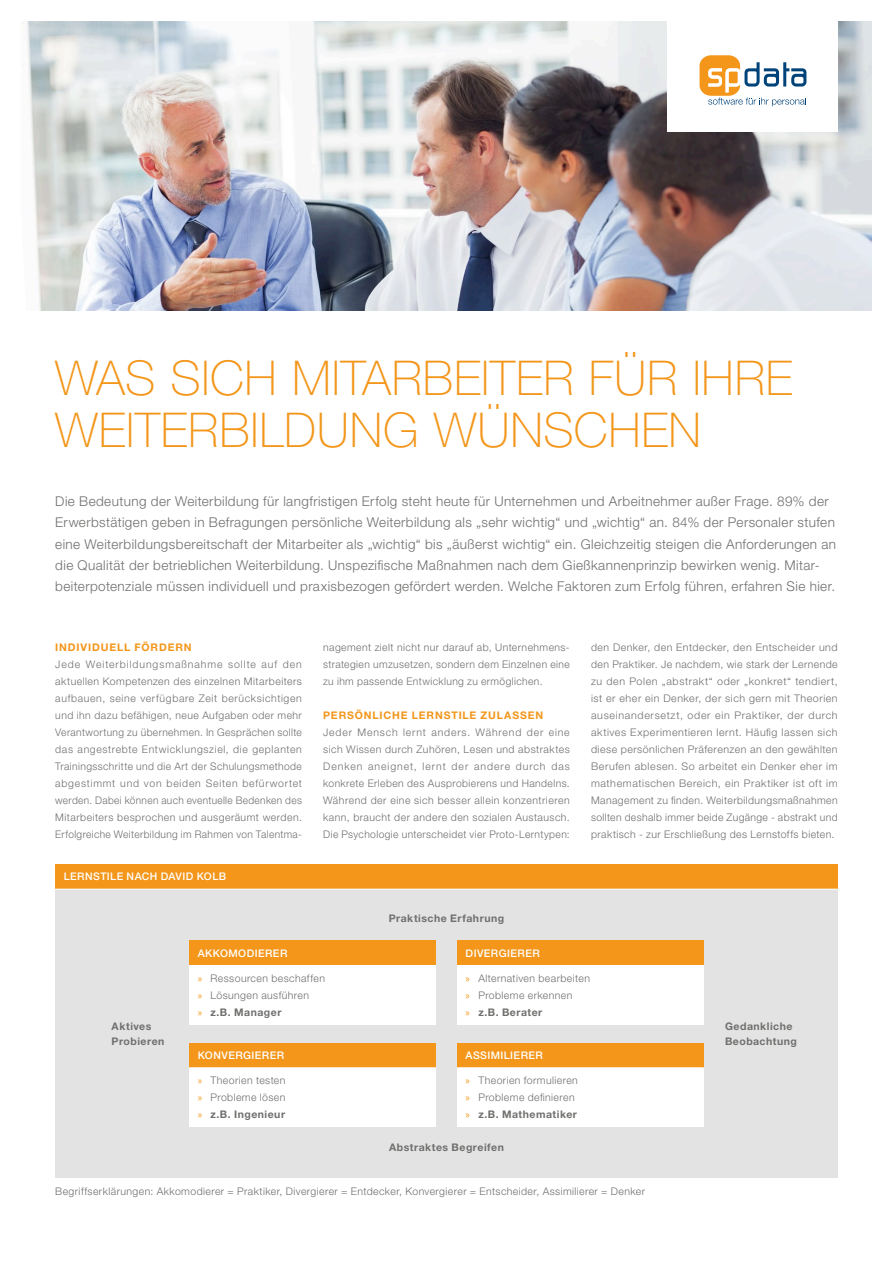
<style>
.page{position:relative;width:893px;height:1263px;background:#fff}
.page>*{position:absolute;margin:0;border:0;box-sizing:border-box;transform-origin:0 0}
.t1{font:100 48px/51px "Helvetica Neue LT Pro";letter-spacing:.015em;color:#f3961a}
.t2{font:300 13.5px/21.3px "Helvetica Neue LT Pro";letter-spacing:.03em;color:#6f6f6e}
.t3{font:300 10.5px/17px "Helvetica Neue LT Pro";letter-spacing:.04em;color:#6f6f6e;text-align:justify}
.t4{font:700 10.5px/14.9px "Helvetica Neue LT Pro";letter-spacing:.05em;color:#6f6f6e}
.t5{font:500 10.5px "Helvetica Neue LT Pro";letter-spacing:.04em;color:#fff}
.t6{font:700 10.5px "Helvetica Neue LT Pro";letter-spacing:.085em;color:#f3961a}
.s1{font-family:"Myriad Pro";font-weight:400;color:#f3961a}
.s2{font-weight:700}
</style>
<div class="page">
<img style="left:27px;top:21px;width:845px;height:289px">
<div style="left:55px;top:872px;width:783px;height:306px;background:#e3e3e3"></div>
<div style="left:189px;top:948px;width:247px;height:77px;background:#fff"></div>
<div style="left:189px;top:941px;width:247px;height:24px;background:#f3961a"></div>
<div style="left:55px;top:864px;width:783px;height:24px;background:#f3961a"></div>
<hr style="left:55px;top:889px;width:783px;height:1px;background:#fff">
<div style="left:189px;top:1050px;width:247px;height:77px;background:#fff"></div>
<div style="left:189px;top:1043px;width:247px;height:24px;background:#f3961a"></div>
<div style="left:457px;top:948px;width:247px;height:77px;background:#fff"></div>
<div style="left:457px;top:941px;width:247px;height:24px;background:#f3961a"></div>
<div style="left:457px;top:1050px;width:247px;height:77px;background:#fff"></div>
<div style="left:457px;top:1043px;width:247px;height:24px;background:#f3961a"></div>
<div style="left:668px;top:0;width:170px;height:132px;background:#fff"></div>
<svg style="left:699px;top:55px;width:107px;height:51px"></svg>
<h1 class="t1" style="left:55px;top:353px;width:739px">WAS SICH MITARBEITER FÜR IHRE<br>WEITERBILDUNG WÜNSCHEN</h1>
<p class="t2" style="left:55px;top:490px;width:782px">Die Bedeutung der Weiterbildung für langfristigen Erfolg steht heute für Unternehmen und Arbeitnehmer außer Frage. 89% der Erwerbstätigen geben in Befragungen persönliche Weiterbildung als „sehr wichtig“ und „wichtig“ an. 84% der Personaler stufen eine Weiterbildungsbereitschaft der Mitarbeiter als „wichtig“ bis „äußerst wichtig“ ein. Gleichzeitig steigen die Anforderungen an die Qualität der betrieblichen Weiterbildung. Unspezifische Maßnahmen nach dem Gießkannenprinzip bewirken wenig. Mitar&shy;beiterpotenziale müssen individuell und praxisbezogen gefördert werden. Welche Faktoren zum Erfolg führen, erfahren Sie hier.</p>
<p class="t6" style="left:55px;top:640px;width:138px">INDIVIDUELL FÖRDERN</p>
<p class="t3" style="left:55px;top:655px;width:248px">Jede Weiterbildungsmaßnahme sollte auf den aktuellen Kompetenzen des einzelnen Mitarbeiters aufbauen, seine verfügbare Zeit berücksichtigen und ihn dazu befähigen, neue Aufgaben oder mehr Verantwortung zu übernehmen. In Gesprächen sollte das angestrebte Entwicklungsziel, die geplanten Trainingsschritte und die Art der Schulungsmethode abgestimmt und von beiden Seiten befürwortet werden. Dabei können auch eventuelle Bedenken des Mitarbeiters besprochen und ausgeräumt werden.<br>Erfolgreiche Weiterbildung im Rahmen von Talentma-</p>
<p class="t5" style="left:64px;top:870px;width:164px">LERNSTILE NACH DAVID KOLB</p>
<p class="t3" style="left:323px;top:638px;width:248px">nagement zielt nicht nur darauf ab, Unternehmens&shy;strategien umzusetzen, sondern dem Einzelnen eine zu ihm passende Entwicklung zu ermöglichen.</p>
<p class="t6" style="left:323px;top:708px;width:222px">PERSÖNLICHE LERNSTILE ZULASSEN</p>
<p class="t3" style="left:323px;top:723px;width:248px">Jeder Mensch lernt anders. Während der eine sich Wissen durch Zuhören, Lesen und abstraktes Denken aneignet, lernt der andere durch das konkrete Erleben des Ausprobierens und Handelns.<br>Während der eine sich besser allein konzentrieren kann, braucht der andere den sozialen Austausch.<br>Die Psychologie unterscheidet vier Proto-Lerntypen:</p>
<p class="t4" style="left:389px;top:910px;width:117px">Praktische Erfahrung</p>
<p class="t3" style="left:591px;top:638px;width:248px">den Denker, den Entdecker, den Entscheider und den Praktiker. Je nachdem, wie stark der Lernende zu den Polen „abstrakt“ oder „konkret“ tendiert, ist er eher ein Denker, der sich gern mit Theorien auseinandersetzt, oder ein Praktiker, der durch aktives Experimentieren lernt. Häufig lassen sich diese persönlichen Präferenzen an den gewählten Berufen ablesen. So arbeitet ein Denker eher im mathematischen Bereich, ein Praktiker ist oft im Management zu finden. Weiterbildungsmaßnahmen sollten deshalb immer beide Zugänge - abstrakt und praktisch - zur Erschließung des Lernstoffs bieten.</p>
<p class="t4" style="left:112px;top:1018px;width:54px">Aktives<br>Probieren</p>
<p class="t5" style="left:198px;top:947px;width:91px">AKKOMODIERER</p>
<p class="t3" style="left:198px;top:970px;width:129px;text-align:left"><span class="s1">»</span> Ressourcen beschaffen <span class="s1">»</span> Lösungen ausführen<br><span class="s1">»</span> <span class="s2">z.B. Manager</span></p>
<p class="t5" style="left:198px;top:1049px;width:88px">KONVERGIERER</p>
<p class="t3" style="left:198px;top:1072px;width:89px"><span class="s1">»</span> Theorien testen <span class="s1">»</span> Probleme lösen <span class="s1">»</span> <span class="s2">z.B. Ingenieur</span></p>
<p class="t5" style="left:466px;top:947px;width:76px">DIVERGIERER</p>
<p class="t3" style="left:466px;top:970px;width:126px;text-align:left"><span class="s1">»</span> Alternativen bearbeiten <span class="s1">»</span> Probleme erkennen<br><span class="s1">»</span> <span class="s2">z.B. Berater</span></p>
<p class="t5" style="left:466px;top:1049px;width:79px">ASSIMILIERER</p>
<p class="t3" style="left:466px;top:1072px;width:114px;text-align:left"><span class="s1">»</span> Theorien formulieren <span class="s1">»</span> Probleme definieren <span class="s1">»</span> <span class="s2">z.B. Mathematiker</span></p>
<p class="t4" style="left:389px;top:1140px;width:116px">Abstraktes Begreifen</p>
<p class="t3" style="left:55px;top:1182px;width:591px">Begriffserklärungen: Akkomodierer = Praktiker, Divergierer = Entdecker, Konvergierer = Entscheider, Assimilierer = Denker</p>
<p class="t4" style="left:725px;top:1018px;width:73px">Gedankliche<br>Beobachtung</p>
</div>
